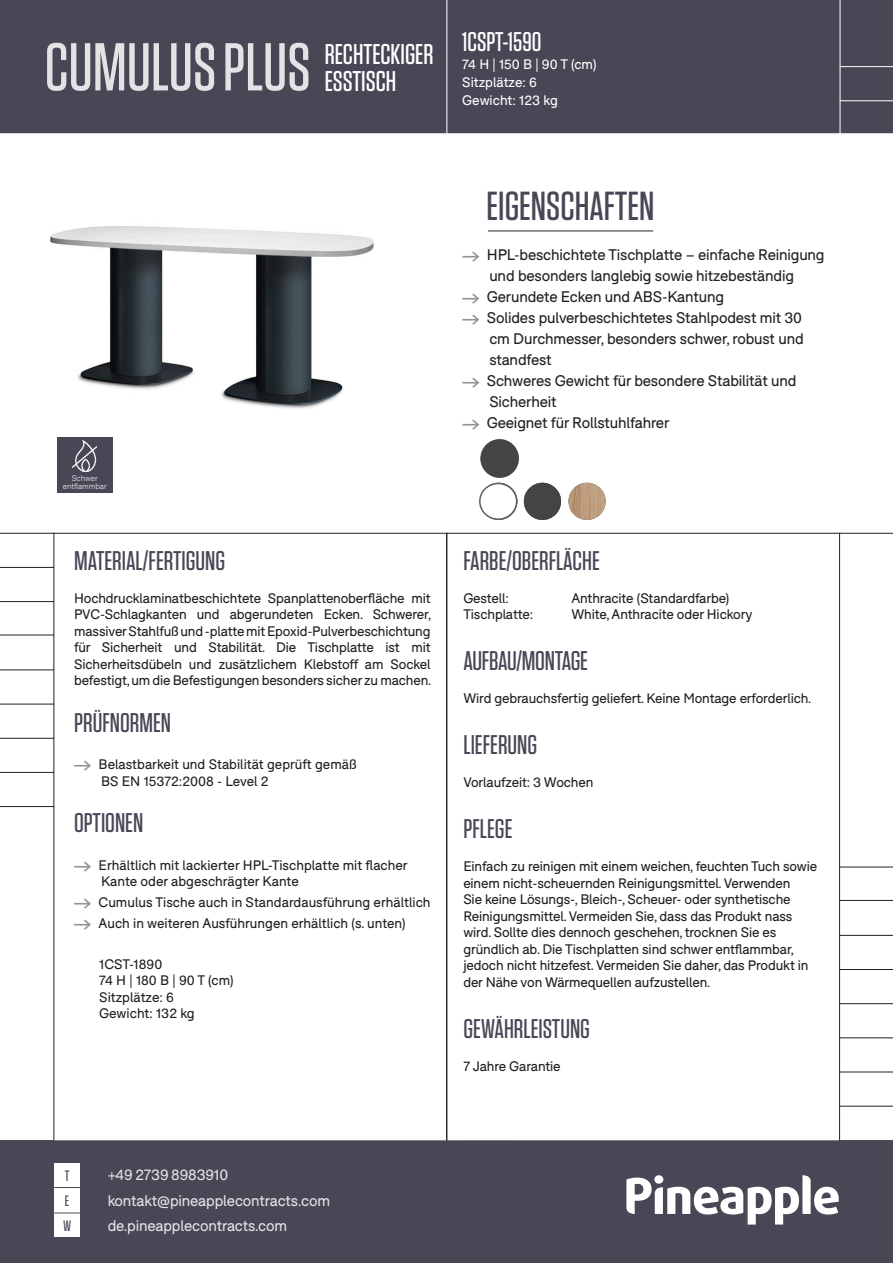
<style>
.page{position:relative;width:893px;height:1263px;background:#fff}
.page>*{position:absolute;margin:0;border:0;box-sizing:border-box;transform-origin:0 0}
.t1{font:500 67.5px "Tungsten";color:#fff}
.t2{font:500 40.5px "Tungsten";color:#4b4656}
.body_1_BLACK{font:500 28.5px "Tungsten";color:#fff}
.t3{font:500 27px "Tungsten";color:#4b4656}
.t4{font:500 27px "Tungsten";color:#fff}
.t5{font:15px/21px "F37 Bolton";letter-spacing:-.01em;color:#231f20;text-align:center}
.t6{font:15px "F37 Bolton";letter-spacing:-.01em;color:#fff}
.t7{font:500 15px "Tungsten";color:#4b4656}
.t8{font:13.5px/16.5px "F37 Bolton";letter-spacing:-.01em;color:#231f20}
.t9{font:13.5px "F37 Bolton";color:#fff}
.t10{font:300 7.8px "F37 Bolton";color:#fff}
.s1{font-family:"Pinearrow";font-size:15px;color:#939598}
.s2{font-family:"Pinearrow";color:#939598}
</style>
<div class="page">
<div style="left:1px;top:1px;width:891px;height:131px;background:#4b4656"></div>
<div style="left:0;top:0;width:893px;height:133px;border:2px solid #4b4656"></div>
<div style="left:1px;top:1141px;width:891px;height:121px;background:#4b4656"></div>
<div style="left:0;top:1140px;width:893px;height:123px;border:2px solid #4b4656"></div>
<hr style="left:840px;top:867px;width:53px;height:1px;background:#231f20">
<hr style="left:840px;top:1003px;width:53px;height:1px;background:#231f20">
<hr style="left:840px;top:935px;width:53px;height:1px;background:#231f20">
<hr style="left:840px;top:1072px;width:53px;height:1px;background:#231f20">
<hr style="left:840px;top:1037px;width:53px;height:1px;background:#231f20">
<hr style="left:840px;top:969px;width:53px;height:1px;background:#231f20">
<hr style="left:840px;top:1106px;width:53px;height:1px;background:#231f20">
<hr style="left:840px;top:900px;width:53px;height:1px;background:#231f20">
<svg style="left:626px;top:1175px;width:213px;height:49px"></svg>
<div style="left:654px;top:1175px;width:9px;height:9px;background:#fff;border-radius:50%"></div>
<div style="left:54px;top:1162px;width:26px;height:25px;background:#fff"></div>
<div style="left:54px;top:1187px;width:26px;height:25px;background:#fff"></div>
<svg style="left:54px;top:1187px;width:26px;height:1px"></svg>
<hr style="left:840px;top:533px;width:53px;height:1px;background:#231f20">
<hr style="left:488px;top:231px;width:165px;height:1px;background:#231f20">
<hr style="left:840px;top:0;width:1px;height:135px;background:#fff">
<hr style="left:840px;top:66px;width:53px;height:1px;background:#fff">
<hr style="left:840px;top:100px;width:53px;height:1px;background:#fff">
<hr style="left:446px;top:0;width:1px;height:134px;background:#fff">
<hr style="left:0;top:601px;width:54px;height:1px;background:#231f20">
<hr style="left:0;top:738px;width:54px;height:1px;background:#231f20">
<hr style="left:0;top:669px;width:54px;height:1px;background:#231f20">
<hr style="left:0;top:533px;width:54px;height:1px;background:#231f20">
<hr style="left:0;top:806px;width:54px;height:1px;background:#231f20">
<hr style="left:0;top:772px;width:54px;height:1px;background:#231f20">
<hr style="left:0;top:704px;width:54px;height:1px;background:#231f20">
<hr style="left:0;top:567px;width:54px;height:1px;background:#231f20">
<hr style="left:0;top:635px;width:54px;height:1px;background:#231f20">
<div style="left:54px;top:1212px;width:26px;height:25px;background:#fff"></div>
<svg style="left:54px;top:1212px;width:26px;height:1px"></svg>
<img style="left:480px;top:483px;width:37px;height:37px;border-radius:19px">
<div style="left:480px;top:439px;width:39px;height:39px;border:2px solid #95919e;border-radius:50%"></div>
<div style="left:481px;top:439px;width:38px;height:39px;background:#424544;border-radius:50%"></div>
<div style="left:480px;top:483px;width:37px;height:36px;background:#fff;border-radius:50%"></div>
<div style="left:479px;top:483px;width:38px;height:37px;border:2px solid #5c6063;border-radius:50%"></div>
<div style="left:524px;top:483px;width:37px;height:37px;background:#424544;border-radius:50%"></div>
<img style="left:50px;top:226px;width:324px;height:253px">
<div style="left:57px;top:437px;width:55px;height:55px;background:#4b4656"></div>
<img style="left:72px;top:441px;width:25px;height:31px">
<img style="left:568px;top:483px;width:38px;height:37px;border-radius:19px">
<h1 class="t1" style="left:45px;top:32px;width:268px">CUMULUS PLUS</h1>
<p class="body_1_BLACK" style="left:325px;top:39px;width:110px">RECHTECKIGER</p>
<p class="body_1_BLACK" style="left:325px;top:66px;width:73px">ESSTISCH</p>
<p class="t4" style="left:462px;top:27px;width:81px">1CSPT-1590</p>
<p class="t9" style="left:462px;top:56px;width:136px">74 H | 150 B | 90 T (cm)</p>
<p class="t9" style="left:462px;top:74px;width:76px">Sitzplätze: 6</p>
<p class="t9" style="left:462px;top:92px;width:97px">Gewicht: 123 kg</p>
<p class="t10" style="left:72px;top:474px;width:27px">Schwer</p>
<p class="t10" style="left:63px;top:481px;width:45px">entflammbar</p>
<p class="t3" style="left:74px;top:546px;width:152px">MATERIAL/FERTIGUNG</p>
<p class="t8" style="left:74px;top:590px;width:359px;text-align:justify">Hochdrucklaminatbeschichtete Spanplattenoberfläche mit PVC-Schlagkanten und abgerundeten Ecken. Schwerer, massiver Stahlfuß und -platte mit Epoxid-Pulverbeschichtung für Sicherheit und Stabilität. Die Tischplatte ist mit Sicherheitsdübeln und zusätzlichem Klebstoff am Sockel befestigt, um die Befestigungen besonders sicher zu machen.</p>
<p class="t3" style="left:74px;top:708px;width:98px">PRÜFNORMEN</p>
<p class="t8" style="left:101px;top:756px;width:257px;text-indent:-27px"><span class="s1">A</span> Belastbarkeit und Stabilität geprüft gemäß<br>BS EN 15372:2008 - Level 2</p>
<p class="t3" style="left:74px;top:809px;width:71px">OPTIONEN</p>
<p class="t8" style="left:101px;top:857px;width:308px;text-indent:-27px"><span class="s1">A</span> Erhältlich mit lackierter HPL-Tischplatte mit flacher<br>Kante oder abgeschrägter Kante</p>
<p class="t8" style="left:74px;top:894px;width:358px"><span class="s1">A</span> Cumulus Tische auch in Standardausführung erhältlich</p>
<p class="t8" style="left:74px;top:915px;width:333px"><span class="s1">A</span> Auch in weiteren Ausführungen erhältlich (s. unten)</p>
<p class="t8" style="left:99px;top:956px;width:65px">1CST-1890</p>
<p class="t8" style="left:99px;top:972px;width:136px">74 H | 180 B | 90 T (cm)</p>
<p class="t8" style="left:99px;top:989px;width:76px">Sitzplätze: 6</p>
<p class="t8" style="left:99px;top:1005px;width:97px">Gewicht: 132 kg</p>
<p class="t2" style="left:487px;top:184px;width:169px">EIGENSCHAFTEN</p>
<p class="t5" style="left:462px;top:244px;width:364px"><span class="s2">A</span> HPL-beschichtete Tischplatte – einfache Reinigung und besonders langlebig sowie hitzebeständig</p>
<p class="t5" style="left:462px;top:286px;width:263px"><span class="s2">A</span> Gerundete Ecken und ABS-Kantung</p>
<p class="t5" style="left:489px;top:307px;width:316px;text-align:justify;text-indent:-27px"><span class="s2">A</span> Solides pulverbeschichtetes Stahlpodest mit 30 cm Durchmesser, besonders schwer, robust und standfest</p>
<p class="t5" style="left:489px;top:370px;width:309px;text-align:left;text-indent:-27px"><span class="s2">A</span> Schweres Gewicht für besondere Stabilität und<br>Sicherheit</p>
<p class="t5" style="left:462px;top:412px;width:209px"><span class="s2">A</span> Geeignet für Rollstuhlfahrer</p>
<p class="t3" style="left:463px;top:546px;width:138px">FARBE/OBERFLÄCHE</p>
<p class="t8" style="left:463px;top:590px;width:47px">Gestell:</p>
<p class="t8" style="left:571px;top:590px;width:159px">Anthracite (Standardfarbe)</p>
<p class="t8" style="left:463px;top:606px;width:71px">Tischplatte:</p>
<p class="t8" style="left:571px;top:606px;width:182px">White, Anthracite oder Hickory</p>
<p class="t3" style="left:463px;top:647px;width:126px">AUFBAU/MONTAGE</p>
<p class="t8" style="left:463px;top:690px;width:350px">Wird gebrauchsfertig geliefert. Keine Montage erforderlich.</p>
<p class="t3" style="left:463px;top:731px;width:75px">LIEFERUNG</p>
<p class="t8" style="left:463px;top:774px;width:132px">Vorlaufzeit: 3 Wochen</p>
<p class="t3" style="left:463px;top:815px;width:51px">PFLEGE</p>
<p class="t8" style="left:463px;top:858px;width:355px">Einfach zu reinigen mit einem weichen, feuchten Tuch sowie</p>
<p class="t8" style="left:463px;top:875px;width:329px">einem nicht-scheuernden Reinigungsmittel. Verwenden</p>
<p class="t8" style="left:463px;top:891px;width:329px">Sie keine Lösungs-, Bleich-, Scheuer- oder synthetische</p>
<p class="t8" style="left:463px;top:908px;width:331px">Reinigungsmittel. Vermeiden Sie, dass das Produkt nass</p>
<p class="t8" style="left:463px;top:924px;width:314px">wird. Sollte dies dennoch geschehen, trocknen Sie es</p>
<p class="t8" style="left:463px;top:941px;width:332px">gründlich ab. Die Tischplatten sind schwer entflammbar,</p>
<p class="t8" style="left:463px;top:957px;width:347px">jedoch nicht hitzefest. Vermeiden Sie daher, das Produkt in</p>
<p class="t8" style="left:463px;top:974px;width:248px">der Nähe von Wärmequellen aufzustellen.</p>
<p class="t3" style="left:463px;top:1014px;width:128px">GEWÄHRLEISTUNG</p>
<p class="t8" style="left:463px;top:1058px;width:99px">7 Jahre Garantie</p>
<p class="t7" style="left:65px;top:1168px;width:6px">T</p>
<p class="t6" style="left:107px;top:1166px;width:122px">+49 2739 8983910</p>
<p class="t7" style="left:65px;top:1193px;width:6px">E</p>
<p class="t6" style="left:107px;top:1191px;width:224px">kontakt@pineapplecontracts.com</p>
<p class="t7" style="left:63px;top:1218px;width:10px">W</p>
<p class="t6" style="left:107px;top:1217px;width:181px">de.pineapplecontracts.com</p>
</div>
